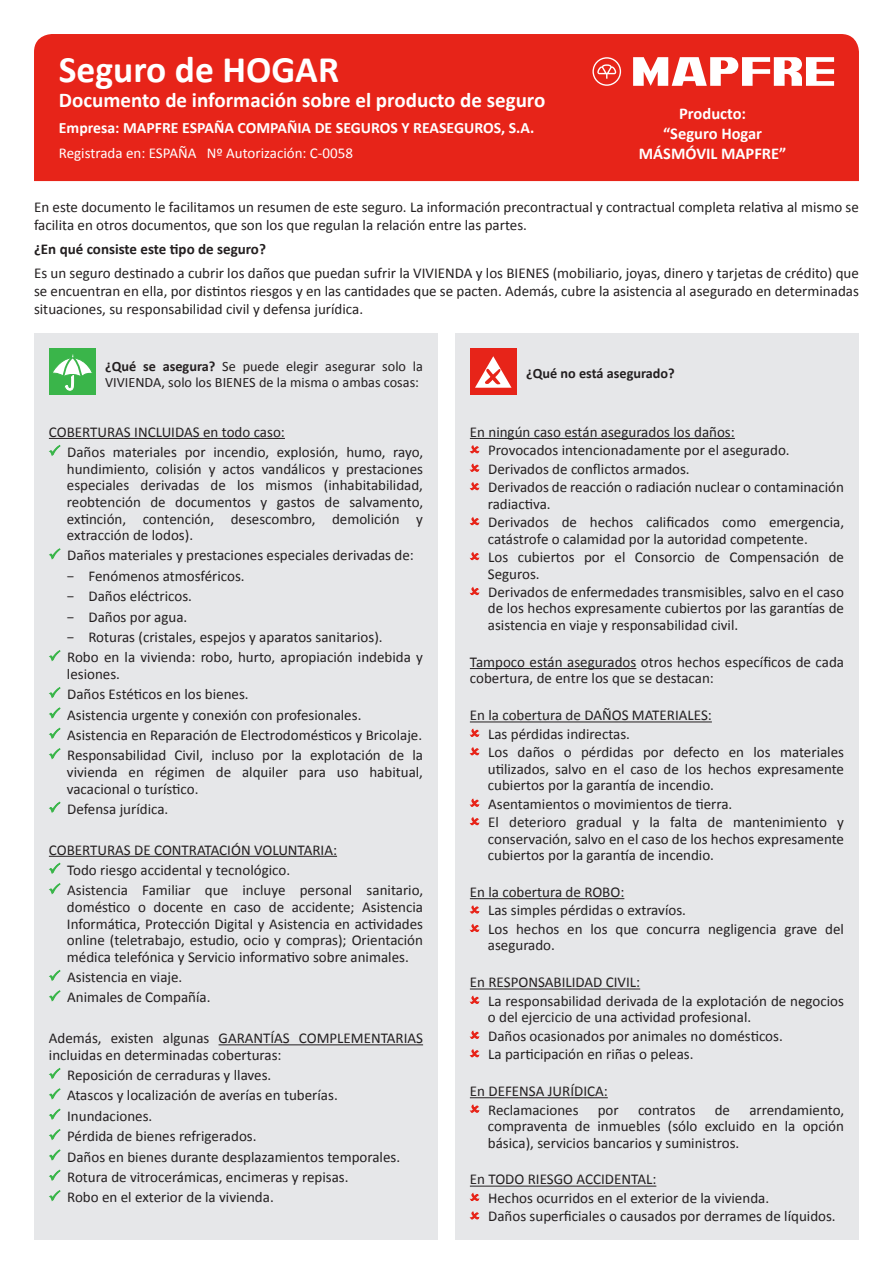
<style>
.page{position:relative;width:893px;height:1263px;background:#fff}
.page>*{position:absolute;margin:0;border:0;box-sizing:border-box;transform-origin:0 0}
.t1{font:700 37.5px "Calibri";color:#fff}
.t2{font:700 21px "Calibri";color:#fff}
.t3{font:700 16.5px/19.8px "Calibri";color:#fff;text-align:center}
.t4{font:700 15.75px "Calibri";color:#fff}
.t5{font:15px/20.4px "Calibri";color:#231f20}
.t6{font:15px "Calibri";color:#fff}
.t7{font:700 15px "Calibri";color:#231f20}
.t8{font:14.25px/16.5px "Calibri";color:#231f20}
.t9{font:700 14.25px "Calibri";color:#231f20}
.s1{font-weight:700}
</style>
<div class="page">
<div style="left:34px;top:34px;width:825px;height:147px;background:#e72419"></div>
<svg style="left:592px;top:57px;width:29px;height:29px"></svg>
<svg style="left:633px;top:57px;width:201px;height:29px"></svg>
<div style="left:34px;top:334px;width:404px;height:906px;background:#e6e7e9"></div>
<hr style="left:49px;top:438px;width:236px;height:1px;background:#231f20">
<hr style="left:49px;top:856px;width:288px;height:1px;background:#231f20">
<hr style="left:219px;top:1044px;width:204px;height:1px;background:#231f20">
<div style="left:455px;top:334px;width:404px;height:906px;background:#e6e7e9"></div>
<hr style="left:470px;top:438px;width:265px;height:1px;background:#231f20">
<hr style="left:470px;top:668px;width:166px;height:1px;background:#231f20">
<hr style="left:470px;top:721px;width:242px;height:1px;background:#231f20">
<hr style="left:470px;top:898px;width:154px;height:1px;background:#231f20">
<hr style="left:470px;top:988px;width:170px;height:1px;background:#231f20">
<hr style="left:470px;top:1097px;width:138px;height:1px;background:#231f20">
<hr style="left:470px;top:1185px;width:186px;height:1px;background:#231f20">
<div style="left:49px;top:349px;width:47px;height:46px;background:#3ab54a"></div>
<svg style="left:53px;top:354px;width:39px;height:36px"></svg>
<div style="left:470px;top:349px;width:47px;height:46px;background:#e72419"></div>
<svg style="left:475px;top:356px;width:37px;height:32px"></svg>
<svg style="left:49px;top:444px;width:12px;height:12px"></svg>
<svg style="left:49px;top:548px;width:12px;height:12px"></svg>
<svg style="left:49px;top:650px;width:12px;height:12px"></svg>
<svg style="left:49px;top:687px;width:12px;height:12px"></svg>
<svg style="left:49px;top:707px;width:12px;height:12px"></svg>
<svg style="left:49px;top:727px;width:12px;height:12px"></svg>
<svg style="left:49px;top:748px;width:12px;height:12px"></svg>
<svg style="left:49px;top:801px;width:12px;height:12px"></svg>
<svg style="left:49px;top:862px;width:12px;height:12px"></svg>
<svg style="left:49px;top:883px;width:12px;height:12px"></svg>
<svg style="left:49px;top:969px;width:12px;height:12px"></svg>
<svg style="left:49px;top:990px;width:12px;height:12px"></svg>
<svg style="left:49px;top:1068px;width:12px;height:11px"></svg>
<svg style="left:49px;top:1088px;width:12px;height:12px"></svg>
<svg style="left:49px;top:1108px;width:12px;height:12px"></svg>
<svg style="left:49px;top:1129px;width:12px;height:11px"></svg>
<svg style="left:49px;top:1149px;width:12px;height:12px"></svg>
<svg style="left:49px;top:1169px;width:12px;height:12px"></svg>
<svg style="left:49px;top:1190px;width:12px;height:12px"></svg>
<svg style="left:469px;top:445px;width:11px;height:9px"></svg>
<svg style="left:469px;top:463px;width:11px;height:9px"></svg>
<svg style="left:469px;top:482px;width:11px;height:9px"></svg>
<svg style="left:469px;top:517px;width:11px;height:9px"></svg>
<svg style="left:469px;top:551px;width:11px;height:10px"></svg>
<svg style="left:469px;top:586px;width:11px;height:10px"></svg>
<svg style="left:469px;top:728px;width:11px;height:9px"></svg>
<svg style="left:469px;top:747px;width:11px;height:9px"></svg>
<svg style="left:469px;top:798px;width:11px;height:9px"></svg>
<svg style="left:469px;top:817px;width:11px;height:9px"></svg>
<svg style="left:469px;top:905px;width:11px;height:9px"></svg>
<svg style="left:469px;top:923px;width:11px;height:9px"></svg>
<svg style="left:469px;top:995px;width:11px;height:9px"></svg>
<svg style="left:469px;top:1030px;width:11px;height:9px"></svg>
<svg style="left:469px;top:1049px;width:11px;height:9px"></svg>
<svg style="left:469px;top:1104px;width:11px;height:9px"></svg>
<svg style="left:469px;top:1192px;width:11px;height:9px"></svg>
<svg style="left:469px;top:1211px;width:11px;height:9px"></svg>
<h1 class="t1" style="left:59px;top:45px;width:282px">Seguro de HOGAR</h1>
<h2 class="t2" style="left:59px;top:87px;width:488px">Documento de información sobre el producto de seguro</h2>
<p class="t4" style="left:59px;top:117px;width:477px">Empresa: MAPFRE ESPAÑA COMPAÑIA DE SEGUROS Y REASEGUROS, S.A.</p>
<p class="t6" style="left:59px;top:144px;width:296px">Registrada en: ESPAÑA Nº Autorización: C-0058</p>
<p class="t3" style="left:639px;top:104px;width:149px">Producto:<br>“Seguro Hogar<br>MÁSMÓVIL MAPFRE”</p>
<p class="t5" style="left:34px;top:198px;width:826px;line-height:18px">En este documento le facilitamos un resumen de este seguro. La información precontractual y contractual completa relativa al mismo se facilita en otros documentos, que son los que regulan la relación entre las partes.</p>
<p class="t7" style="left:34px;top:239px;width:233px">¿En qué consiste este tipo de seguro?</p>
<p class="t5" style="left:34px;top:264px;width:826px;line-height:18px;text-align:justify">Es un seguro destinado a cubrir los daños que puedan sufrir la VIVIENDA y los BIENES (mobiliario, joyas, dinero y tarjetas de crédito) que se encuentran en ella, por distintos riesgos y en las cantidades que se pacten. Además, cubre la asistencia al asegurado en determinadas situaciones, su responsabilidad civil y defensa jurídica.</p>
<p class="t8" style="left:105px;top:358px;width:319px"><span class="s1">¿Qué se asegura?</span> Se puede elegir asegurar solo la<br>VIVIENDA, solo los BIENES de la misma o ambas cosas:</p>
<p class="t5" style="left:67px;top:422px;width:357px;text-indent:-18px">COBERTURAS INCLUIDAS en todo caso:<br>Daños materiales por incendio, explosión, humo, rayo,</p>
<p class="t5" style="left:67px;top:460px;width:358px;line-height:16.6px;text-align:justify">hundimiento, colisión y actos vandálicos y prestaciones especiales derivadas de los mismos (inhabitabilidad, reobtención de documentos y gastos de salvamento, extinción, contención, desescombro, demolición y extracción de lodos).</p>
<p class="t5" style="left:67px;top:545px;width:358px">Daños materiales y prestaciones especiales derivadas de: − Fenómenos atmosféricos.<br>− Daños eléctricos.<br>− Daños por agua.<br>− Roturas (cristales, espejos y aparatos sanitarios).<br>Robo en la vivienda: robo, hurto, apropiación indebida y</p>
<p class="t5" style="left:67px;top:664px;width:358px">lesiones.<br>Daños Estéticos en los bienes.<br>Asistencia urgente y conexión con profesionales.<br>Asistencia en Reparación de Electrodomésticos y Bricolaje.<br>Responsabilidad Civil, incluso por la explotación de la</p>
<p class="t5" style="left:67px;top:764px;width:358px;line-height:16.6px">vivienda en régimen de alquiler para uso habitual, vacacional o turístico.</p>
<p class="t5" style="left:67px;top:799px;width:103px">Defensa jurídica.</p>
<p class="t5" style="left:67px;top:839px;width:357px;text-indent:-18px">COBERTURAS DE CONTRATACIÓN VOLUNTARIA:<br>Todo riesgo accidental y tecnológico.<br>Asistencia Familiar que incluye personal sanitario,</p>
<p class="t5" style="left:67px;top:899px;width:358px;line-height:16.6px;text-align:justify">doméstico o docente en caso de accidente; Asistencia Informática, Protección Digital y Asistencia en actividades online (teletrabajo, estudio, ocio y compras); Orientación médica telefónica y Servicio informativo sobre animales.</p>
<p class="t5" style="left:67px;top:967px;width:145px">Asistencia en viaje.<br>Animales de Compañía.</p>
<p class="t5" style="left:49px;top:1030px;width:376px;line-height:16.6px">Además, existen algunas GARANTÍAS COMPLEMENTARIAS incluidas en determinadas coberturas:</p>
<p class="t5" style="left:67px;top:1065px;width:334px">Reposición de cerraduras y llaves.<br>Atascos y localización de averías en tuberías.<br>Inundaciones.<br>Pérdida de bienes refrigerados.<br>Daños en bienes durante desplazamientos temporales.<br>Rotura de vitrocerámicas, encimeras y repisas.<br>Robo en el exterior de la vivienda.</p>
<p class="t9" style="left:526px;top:364px;width:150px">¿Qué no está asegurado?</p>
<p class="t5" style="left:488px;top:423px;width:357px;line-height:18.5px;text-indent:-18px">En ningún caso están asegurados los daños:<br>Provocados intencionadamente por el asegurado.<br>Derivados de conflictos armados.<br>Derivados de reacción o radiación nuclear o contaminación</p>
<p class="t5" style="left:488px;top:494px;width:358px;line-height:18.5px">radiactiva.<br>Derivados de hechos calificados como emergencia,</p>
<p class="t5" style="left:488px;top:529px;width:358px;line-height:18.5px">catástrofe o calamidad por la autoridad competente.<br>Los cubiertos por el Consorcio de Compensación de</p>
<p class="t5" style="left:488px;top:564px;width:358px;line-height:18.5px">Seguros.<br>Derivados de enfermedades transmisibles, salvo en el caso</p>
<p class="t5" style="left:488px;top:600px;width:358px;line-height:16.5px">de los hechos expresamente cubiertos por las garantías de asistencia en viaje y responsabilidad civil.</p>
<p class="t5" style="left:470px;top:654px;width:376px;line-height:16.5px">Tampoco están asegurados otros hechos específicos de cada cobertura, de entre los que se destacan:</p>
<p class="t5" style="left:488px;top:706px;width:357px;line-height:18.5px;text-indent:-18px">En la cobertura de DAÑOS MATERIALES:<br>Las pérdidas indirectas.<br>Los daños o pérdidas por defecto en los materiales</p>
<p class="t5" style="left:488px;top:760px;width:358px;line-height:16.5px">utilizados, salvo en el caso de los hechos expresamente cubiertos por la garantía de incendio.</p>
<p class="t5" style="left:488px;top:794px;width:357px;line-height:18.5px">Asentamientos o movimientos de tierra.<br>El deterioro gradual y la falta de mantenimiento y</p>
<p class="t5" style="left:488px;top:830px;width:358px;line-height:16.5px">conservación, salvo en el caso de los hechos expresamente cubiertos por la garantía de incendio.</p>
<p class="t5" style="left:488px;top:883px;width:357px;line-height:18.5px;text-indent:-18px">En la cobertura de ROBO:<br>Las simples pérdidas o extravíos.<br>Los hechos en los que concurra negligencia grave del</p>
<p class="t5" style="left:488px;top:935px;width:69px">asegurado.</p>
<p class="t5" style="left:488px;top:973px;width:357px;line-height:18.5px;text-indent:-18px">En RESPONSABILIDAD CIVIL:<br>La responsabilidad derivada de la explotación de negocios</p>
<p class="t5" style="left:488px;top:1008px;width:296px;line-height:18.5px">o del ejercicio de una actividad profesional.<br>Daños ocasionados por animales no domésticos.<br>La participación en riñas o peleas.</p>
<p class="t5" style="left:488px;top:1082px;width:121px;line-height:18.5px;text-indent:-18px">En DEFENSA JURÍDICA:<br>Reclamaciones</p>
<p class="t5" style="left:488px;top:1101px;width:358px;line-height:16.5px;text-align:justify;text-indent:261px">arrendamiento, compraventa de inmuebles (sólo excluido en la opción básica), servicios bancarios y suministros.</p>
<p class="t5" style="left:488px;top:1170px;width:349px;line-height:18.5px;text-indent:-18px">En TODO RIESGO ACCIDENTAL:<br>Hechos ocurridos en el exterior de la vivienda.<br>Daños superficiales o causados por derrames de líquidos.</p>
<p class="t5" style="left:598px;top:1099px;width:23px">por</p>
<p class="t5" style="left:638px;top:1099px;width:59px">contratos</p>
<p class="t5" style="left:715px;top:1099px;width:17px">de</p>
</div>
